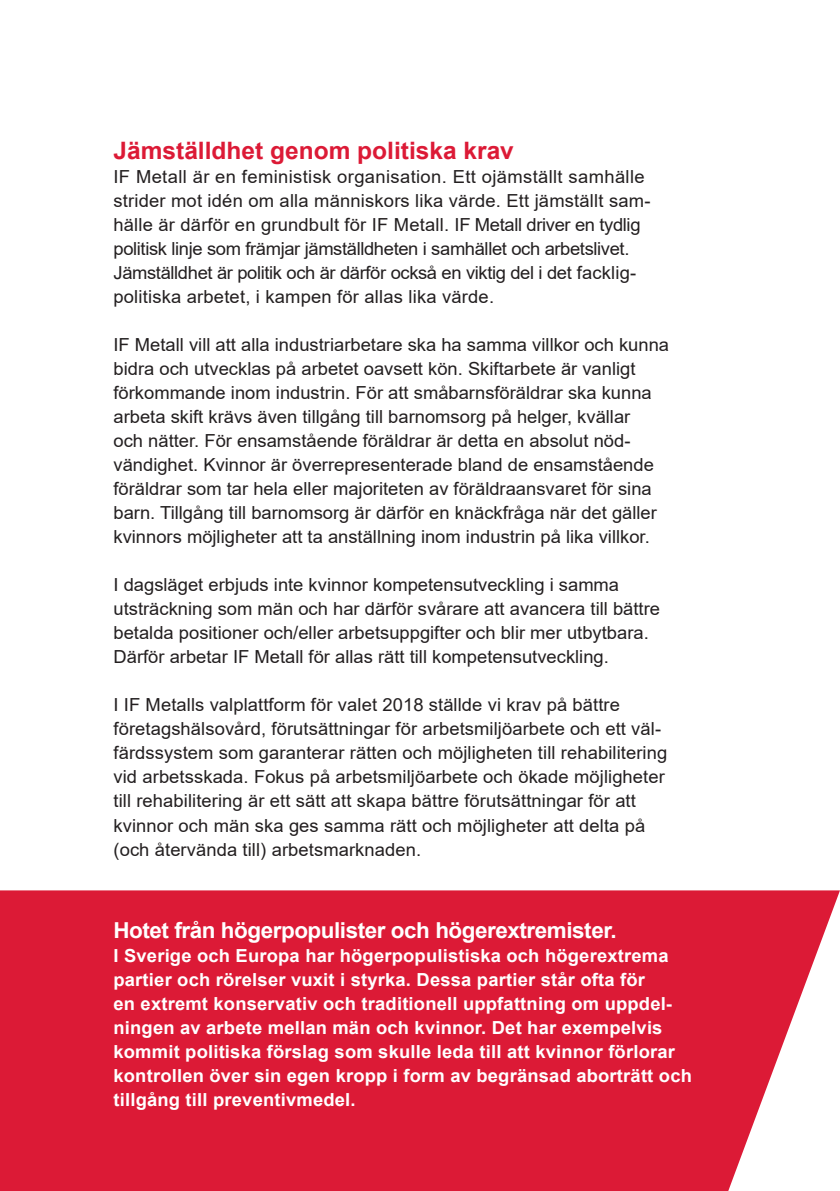
<style>
.page{position:relative;width:840px;height:1191px;background:#fff}
.page>*{position:absolute;margin:0;border:0;box-sizing:border-box;transform-origin:0 0}
.t1{font:700 24px "Arial";color:#dc1a36}
.t2{font:700 22px "Arial";letter-spacing:-.02em;color:#fff}
.t3{font:18px/24px "Arial";color:#231f20}
.t4{font:700 18px/24px "Arial";letter-spacing:.01em;color:#fff}
</style>
<div class="page">
<div style="left:0;top:890px;width:839px;height:301px;background:#dc1a36"></div>
<h1 class="t1" style="left:113px;top:134px;width:401px">Jämställdhet genom politiska krav</h1>
<p class="t3" style="left:113px;top:165px;width:538px">IF Metall är en feministisk organisation. Ett ojämställt samhälle strider mot idén om alla människors lika värde. Ett jämställt sam&shy;hälle är därför en grundbult för IF Metall. IF Metall driver en tydlig politisk linje som främjar jämställdheten i samhället och arbetslivet.<br>Jämställdhet är politik och är därför också en viktig del i det facklig&shy;politiska arbetet, i kampen för allas lika värde.</p>
<p class="t3" style="left:113px;top:333px;width:557px">IF Metall vill att alla industriarbetare ska ha samma villkor och kunna bidra och utvecklas på arbetet oavsett kön. Skiftarbete är vanligt förkommande inom industrin. För att småbarnsföräldrar ska kunna arbeta skift krävs även tillgång till barnomsorg på helger, kvällar<br>och nätter. För ensamstående föräldrar är detta en absolut nöd&shy;vändighet. Kvinnor är överrepresenterade bland de ensamstående föräldrar som tar hela eller majoriteten av föräldraansvaret för sina barn. Tillgång till barnomsorg är därför en knäckfråga när det gäller kvinnors möjligheter att ta anställning inom industrin på lika villkor.</p>
<p class="t3" style="left:113px;top:573px;width:547px">I dagsläget erbjuds inte kvinnor kompetensutveckling i samma utsträckning som män och har därför svårare att avancera till bättre betalda positioner och/eller arbetsuppgifter och blir mer utbytbara.<br>Därför arbetar IF Metall för allas rätt till kompetensutveckling.</p>
<p class="t3" style="left:113px;top:693px;width:555px">I IF Metalls valplattform för valet 2018 ställde vi krav på bättre företagshälsovård, förutsättningar för arbetsmiljöarbete och ett väl&shy;färdssystem som garanterar rätten och möjligheten till rehabilitering vid arbetsskada. Fokus på arbetsmiljöarbete och ökade möjligheter till rehabilitering är ett sätt att skapa bättre förutsättningar för att kvinnor och män ska ges samma rätt och möjligheter att delta på (och återvända till) arbetsmarknaden.</p>
<p class="t2" style="left:113px;top:914px;width:504px">Hotet från högerpopulister och högerextremister.</p>
<p class="t4" style="left:113px;top:943px;width:579px">I Sverige och Europa har högerpopulistiska och högerextrema partier och rörelser vuxit i styrka. Dessa partier står ofta för<br>en extremt konservativ och traditionell uppfattning om uppdel&shy;ningen av arbete mellan män och kvinnor. Det har exempelvis kommit politiska förslag som skulle leda till att kvinnor förlorar kontrollen över sin egen kropp i form av begränsad aborträtt och tillgång till preventivmedel.</p>
</div>
